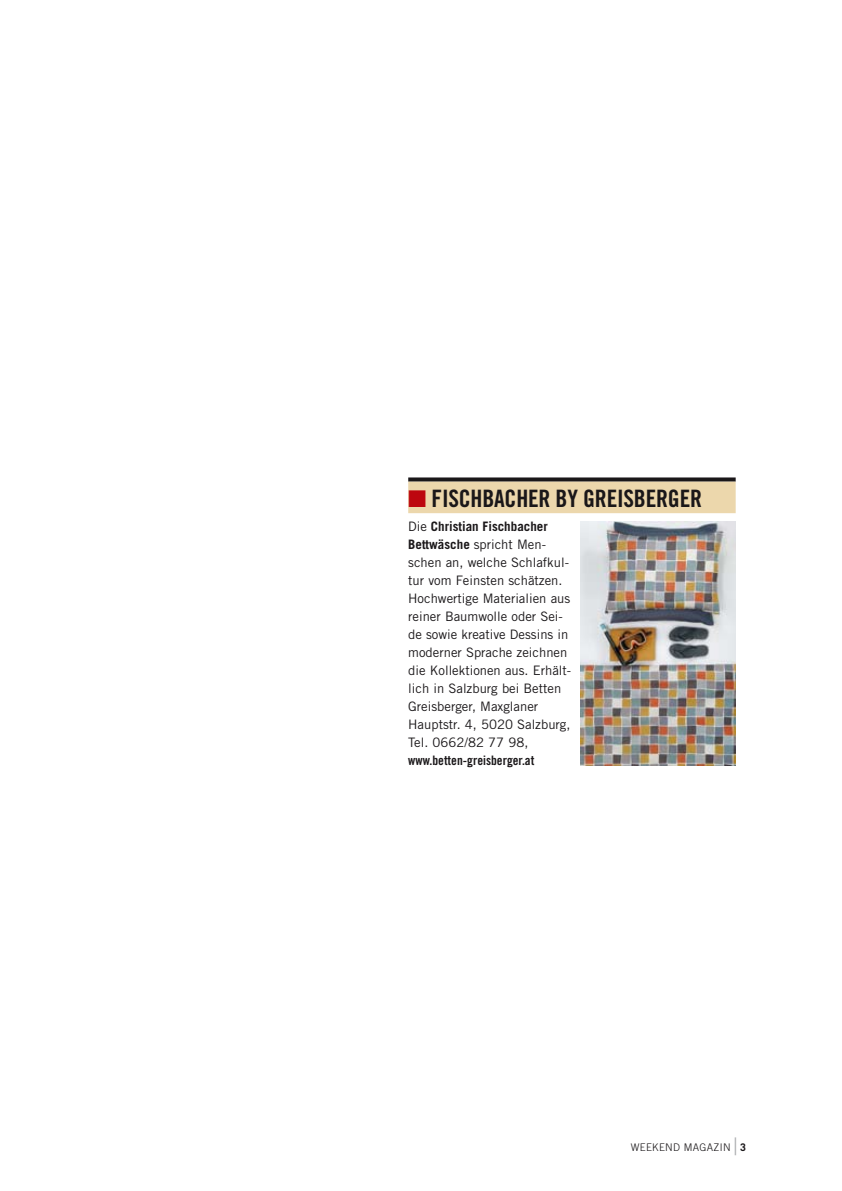
<style>
.page{position:relative;width:842px;height:1191px;background:#fff}
.page>*{position:absolute;margin:0;border:0;box-sizing:border-box;transform-origin:0 0}
.t1{font:24px "Trade Gothic LT Std Bd Cn 20";letter-spacing:-.01em;color:#1a1719}
.t2{font:700 24px "Trade Gothic LT Std";color:#acadb0;scale:.4 1}
.t3{font:13.05px/18px "Trade Gothic LT Std";color:#1a1719}
.t4{font:13.05px "Trade Gothic LT Std Bd Cn 20";color:#1a1719}
.t5{font:300 10.5px "Trade Gothic LT Std";letter-spacing:.03em;color:#1a1719}
.t6{font:700 10.5px "Trade Gothic LT Std";color:#1a1719}
.s1{color:#bd060f}
.s2{font-weight:700}
</style>
<div class="page">
<div style="left:408px;top:477px;width:328px;height:5px;background:#1a1719"></div>
<div style="left:408px;top:482px;width:328px;height:31px;background:#ecd7ac"></div>
<img style="left:580px;top:522px;width:156px;height:243px">
<h1 class="t1" style="left:408px;top:484px;width:295px"><span class="s1">■</span> Fischbacher by greisberger</h1>
<p class="t3" style="left:408px;top:517px;width:164px">Die <span class="s2">Christian Fischbacher<br>Bettwäsche</span> spricht Men&shy;schen an, welche Schlafkul&shy;tur vom Feinsten schätzen.<br>Hochwertige Materialien aus reiner Baumwolle oder Sei&shy;de sowie kreative Dessins in moderner Sprache zeichnen die Kollektionen aus. Erhält&shy;lich in Salzburg bei Betten<br>Greisberger, Maxglaner<br>Hauptstr. 4, 5020 Salzburg,<br>Tel. 0662/82 77 98,</p>
<p class="t4" style="left:408px;top:752px;width:128px">www.betten-greisberger.at</p>
<p class="t5" style="left:631px;top:1141px;width:101px">WEEKEND MAGAZIN</p>
<h1 class="t2" style="left:734px;top:1132px;width:7px">|</h1>
<p class="t6" style="left:740px;top:1141px;width:7px">3</p>
</div>
